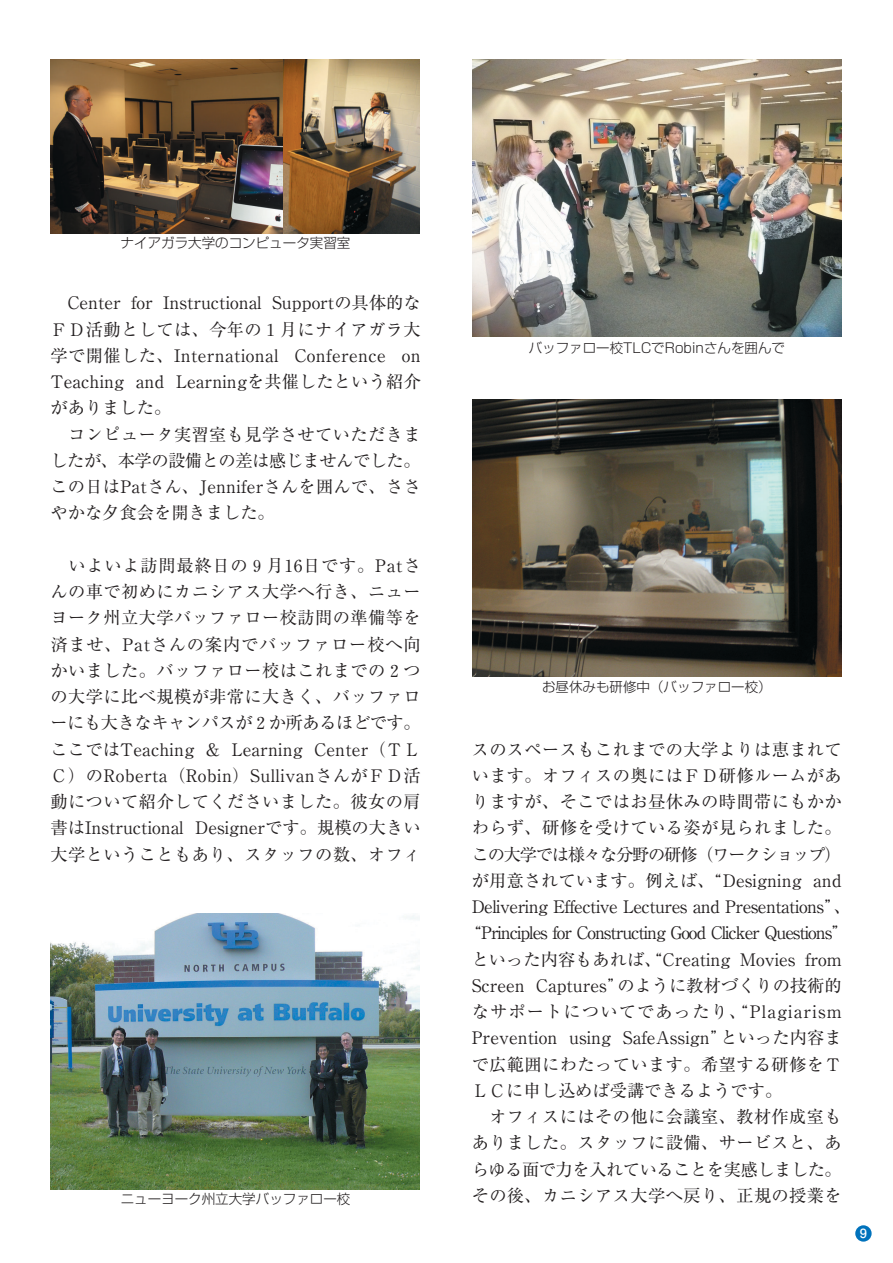
<style>
.page{position:relative;width:893px;height:1263px;background:#fff}
.page>*{position:absolute;margin:0;border:0;box-sizing:border-box;transform-origin:0 0}
.t1{font:17.25px/26.2px "Ryumin";letter-spacing:.005em;color:#231f20}
.t2{font:17.25px "Ryumin";letter-spacing:-.06em;color:#231f20}
.t3{font:17.25px "Ryumin";letter-spacing:-.03em;color:#231f20}
.t4{font:17.25px "Ryumin";letter-spacing:.065em;color:#231f20}
.t5{font:17.25px "Ryumin";letter-spacing:-.07em;color:#231f20}
.t6{font:17.25px "Ryumin";letter-spacing:-.025em;color:#231f20}
.t7{font:300 13.5px "Shin Go";color:#231f20}
.t8{font:500 11.55px "Shin M Go";color:#fff}
</style>
<div class="page">
<img style="left:472px;top:60px;width:369px;height:276px">
<img style="left:51px;top:913px;width:368px;height:277px">
<div style="left:855px;top:1225px;width:16px;height:17px;background:#0072bc;border-radius:50%"></div>
<img style="left:50px;top:60px;width:232px;height:173px">
<img style="left:284px;top:60px;width:135px;height:173px">
<img style="left:472px;top:400px;width:369px;height:277px">
<p class="t7" style="left:121px;top:238px;width:231px">ナイアガラ大学のコンピュータ実習室</p>
<p class="t1" style="left:50px;top:292px;width:371px">　Center for Instructional Supportの具体的な<br>ＦＤ活動としては、今年の１月にナイアガラ大学で開催した、International Conference on<br>Teaching and Learningを共催したという紹介がありました。<br>　コンピュータ実習室も見学させていただきましたが、本学の設備との差は感じませんでした。この日はPatさん、Jenniferさんを囲んで、ささやかな夕食会を開きました。</p>
<p class="t1" style="left:50px;top:555px;width:371px;text-align:justify">　いよいよ訪問最終日の９月16日です。Patさんの車で初めにカニシアス大学へ行き、ニューヨーク州立大学バッファロー校訪問の準備等を済ませ、Patさんの案内でバッファロー校へ向かいました。バッファロー校はこれまでの２つの大学に比べ規模が非常に大きく、バッファローにも大きなキャンパスが２か所あるほどです。ここではTeaching &amp; Learning Center（ＴＬＣ）のRoberta（Robin）SullivanさんがＦＤ活動について紹介してくださいました。彼女の肩書はInstructional Designerです。規模の大きい大学ということもあり、スタッフの数、オフィ</p>
<p class="t7" style="left:121px;top:1194px;width:231px">ニューヨーク州立大学バッファロー校</p>
<p class="t7" style="left:528px;top:343px;width:258px">バッファロー校TLCでRobinさんを囲んで</p>
<p class="t7" style="left:542px;top:682px;width:231px">お昼休みも研修中（バッファロー校）</p>
<p class="t1" style="left:471px;top:738px;width:371px">スのスペースもこれまでの大学よりは恵まれて</p>
<p class="t1" style="left:471px;top:765px;width:371px">います。オフィスの奥にはＦＤ研修ルームがあ</p>
<p class="t1" style="left:471px;top:791px;width:371px">りますが、そこではお昼休みの時間帯にもかか</p>
<p class="t1" style="left:471px;top:817px;width:371px">わらず、研修を受けている姿が見られました。</p>
<p class="t5" style="left:471px;top:848px;width:371px">この大学では様々な分野の研修（ワークショップ）</p>
<p class="t1" style="left:471px;top:870px;width:371px">が用意されています。例えば、“Designing and</p>
<p class="t3" style="left:471px;top:901px;width:381px">Delivering Effective Lectures and Presentations”、</p>
<p class="t2" style="left:465px;top:927px;width:384px">“Principles for Constructing Good Clicker Questions”</p>
<p class="t1" style="left:471px;top:948px;width:371px">といった内容もあれば、“Creating Movies from</p>
<p class="t1" style="left:471px;top:975px;width:371px">Screen Captures”のように教材づくりの技術的</p>
<p class="t4" style="left:471px;top:1006px;width:371px">なサポートについてであったり、“Plagiarism</p>
<p class="t1" style="left:471px;top:1027px;width:371px">Prevention using SafeAssign”といった内容ま</p>
<p class="t1" style="left:471px;top:1053px;width:371px">で広範囲にわたっています。希望する研修をＴ</p>
<p class="t1" style="left:471px;top:1080px;width:312px">ＬＣに申し込めば受講できるようです。</p>
<p class="t1" style="left:471px;top:1106px;width:371px">　オフィスにはその他に会議室、教材作成室も</p>
<p class="t1" style="left:471px;top:1132px;width:371px">ありました。スタッフに設備、サービスと、あ</p>
<p class="t6" style="left:471px;top:1163px;width:371px">らゆる面で力を入れていることを実感しました。</p>
<p class="t1" style="left:471px;top:1184px;width:371px">その後、カニシアス大学へ戻り、正規の授業を</p>
<p class="t8" style="left:859px;top:1230px;width:9px">9</p>
</div>
